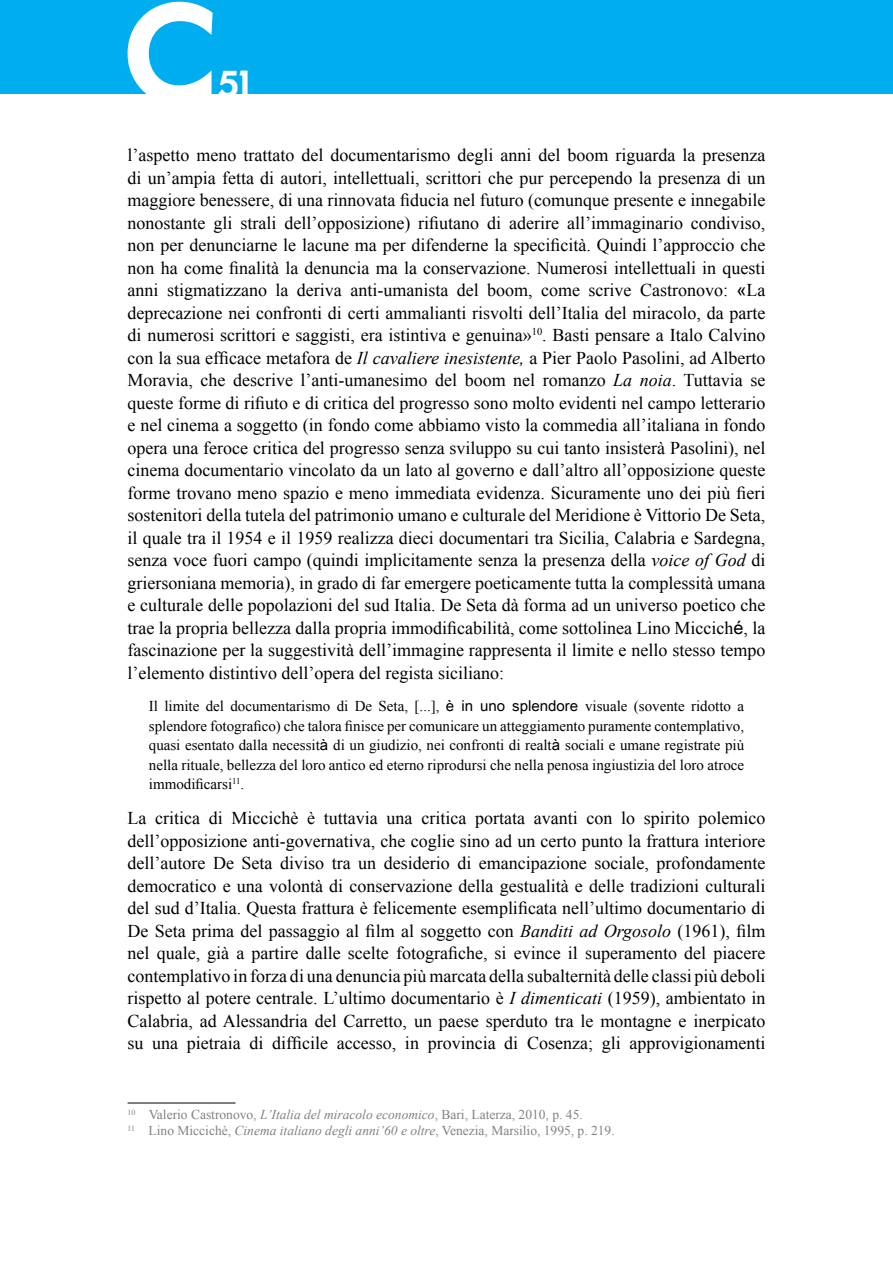
<style>
.page{position:relative;width:893px;height:1263px;background:#fff}
.page>*{position:absolute;margin:0;border:0;box-sizing:border-box;transform-origin:0 0}
.t1{font:36px "Motor Oil 1937 M54";color:#fff}
.t2{font:18px/22.5px "Times New Roman";color:#000;text-align:justify}
.t3{font:15px/19.5px "Times New Roman";color:#000;text-align:justify}
.t4{font:13.5px/16.2px "Times New Roman";color:#808285}
.s1{font-family:"Arial Unicode MS"}
.s2{font-style:italic}
</style>
<div class="page">
<div style="left:0;top:0;width:893px;height:94px;background:#00aeef"></div>
<svg style="left:128px;top:2px;width:85px;height:92px"></svg>
<hr style="left:128px;top:1103px;width:108px;height:1px;background:#000">
<h1 class="t1" style="left:217px;top:68px;width:34px">51</h1>
<p class="t2" style="left:128px;top:144px;width:639px">l’aspetto meno trattato del documentarismo degli anni del boom riguarda la presenza di un’ampia fetta di autori, intellettuali, scrittori che pur percependo la presenza di un maggiore benessere, di una rinnovata fiducia nel futuro (comunque presente e innegabile nonostante gli strali dell’opposizione) rifiutano di aderire all’immaginario condiviso, non per denunciarne le lacune ma per difenderne la specificità. Quindi l’approccio che non ha come finalità la denuncia ma la conservazione. Numerosi intellettuali in questi anni stigmatizzano la deriva anti-umanista del boom, come scrive Castronovo: <span class="s1">«</span>La deprecazione nei confronti di certi ammalianti risvolti dell’Italia del miracolo, da parte di numerosi scrittori e saggisti, era istintiva e genuina»<sup>10</sup>. Basti pensare a Italo Calvino con la sua efficace metafora de <span class="s2">Il cavaliere inesistente,</span> a Pier Paolo Pasolini, ad Alberto Moravia, che descrive l’anti-umanesimo del boom nel romanzo <span class="s2">La noia</span>. Tuttavia se queste forme di rifiuto e di critica del progresso sono molto evidenti nel campo letterario e nel cinema a soggetto (in fondo come abbiamo visto la commedia all’italiana in fondo opera una feroce critica del progresso senza sviluppo su cui tanto insisterà Pasolini), nel cinema documentario vincolato da un lato al governo e dall’altro all’opposizione queste forme trovano meno spazio e meno immediata evidenza. Sicuramente uno dei più fieri sostenitori della tutela del patrimonio umano e culturale del Meridione è Vittorio De Seta, il quale tra il 1954 e il 1959 realizza dieci documentari tra Sicilia, Calabria e Sardegna, senza voce fuori campo (quindi implicitamente senza la presenza della <span class="s2">voice of God</span> di griersoniana memoria), in grado di far emergere poeticamente tutta la complessità umana e culturale delle popolazioni del sud Italia. De Seta dà forma ad un universo poetico che trae la propria bellezza dalla propria immodificabilità, come sottolinea Lino Miccich<span class="s1">é</span>, la fascinazione per la suggestività dell’immagine rappresenta il limite e nello stesso tempo l’elemento distintivo dell’opera del regista siciliano:</p>
<p class="t3" style="left:149px;top:696px;width:597px">Il limite del documentarismo di De Seta, [...], <span class="s1">è in uno splendore</span> visuale (sovente ridotto a splendore fotografico) che talora finisce per comunicare un atteggiamento puramente contemplativo, quasi esentato dalla necessit<span class="s1">à</span> di un giudizio, nei confronti di realt<span class="s1">à</span> sociali e umane registrate più nella rituale, bellezza del loro antico ed eterno riprodursi che nella penosa ingiustizia del loro atroce immodificarsi<sup>11</sup>.</p>
<p class="t2" style="left:127px;top:807px;width:639px">La critica di Miccichè è tuttavia una critica portata avanti con lo spirito polemico dell’opposizione anti-governativa, che coglie sino ad un certo punto la frattura interiore dell’autore De Seta diviso tra un desiderio di emancipazione sociale, profondamente democratico e una volontà di conservazione della gestualità e delle tradizioni culturali del sud d’Italia. Questa frattura è felicemente esemplificata nell’ultimo documentario di De Seta prima del passaggio al film al soggetto con <span class="s2">Banditi ad Orgosolo</span> (1961), film nel quale, già a partire dalle scelte fotografiche, si evince il superamento del piacere contemplativo in forza di una denuncia più marcata della subalternità delle classi più deboli rispetto al potere centrale. L’ultimo documentario è <span class="s2">I dimenticati</span> (1959), ambientato in Calabria, ad Alessandria del Carretto, un paese sperduto tra le montagne e inerpicato su una pietraia di difficile accesso, in provincia di Cosenza; gli approvigionamenti</p>
<p class="t4" style="left:128px;top:1106px;width:489px"><sup>10</sup> Valerio Castronovo, <span class="s2">L’Italia del miracolo economico</span>, Bari, Laterza, 2010, p. 45.<br><sup>11</sup> Lino Miccichè, <span class="s2">Cinema italiano degli anni’60 e oltre</span>, Venezia, Marsilio, 1995, p. 219.</p>
</div>
